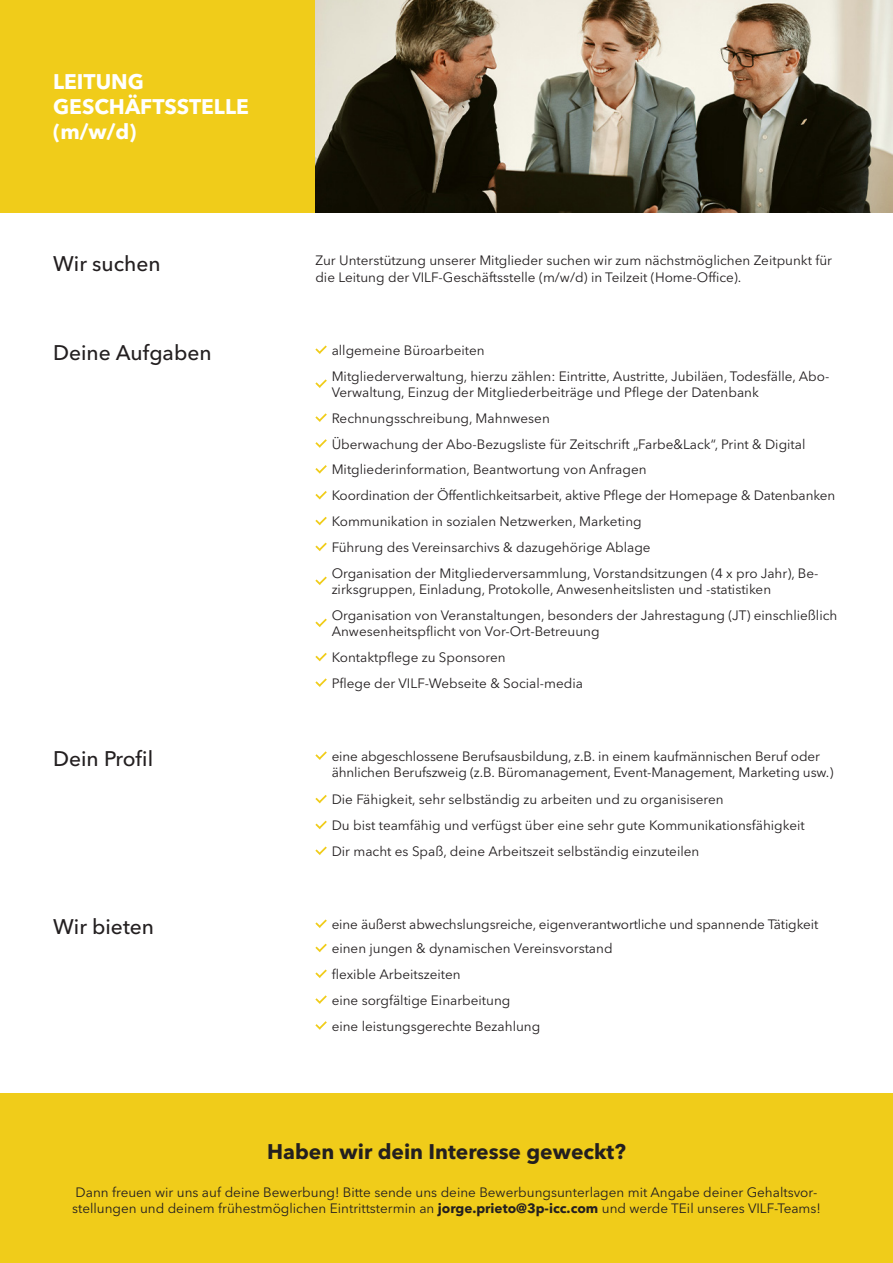
<style>
.page{position:relative;width:893px;height:1263px;background:#fff}
.page>*{position:absolute;margin:0;border:0;box-sizing:border-box;transform-origin:0 0}
.t1{font:500 21px "Avenir Next LT Pro";color:#231f20}
.t2{font:700 21px/25.2px "Avenir Next LT Pro";color:#fff}
.t3{font:700 21px "Avenir Next LT Pro";color:#231f20}
.t4{font:13.5px/25.8px "Avenir Next LT Pro";color:#231f20}
.s1{font-weight:700}
</style>
<div class="page">
<div style="left:0;top:0;width:315px;height:213px;background:#f0cc1a"></div>
<div style="left:0;top:1094px;width:893px;height:169px;background:#f0cc1a"></div>
<img style="left:315px;top:0;width:578px;height:213px">
<svg style="left:315px;top:751px;width:12px;height:9px"></svg>
<svg style="left:315px;top:795px;width:12px;height:8px"></svg>
<svg style="left:315px;top:821px;width:12px;height:8px"></svg>
<svg style="left:315px;top:846px;width:12px;height:9px"></svg>
<svg style="left:315px;top:919px;width:12px;height:9px"></svg>
<svg style="left:315px;top:944px;width:12px;height:8px"></svg>
<svg style="left:315px;top:969px;width:12px;height:9px"></svg>
<svg style="left:315px;top:995px;width:12px;height:9px"></svg>
<svg style="left:315px;top:1021px;width:12px;height:9px"></svg>
<svg style="left:315px;top:345px;width:12px;height:9px"></svg>
<svg style="left:315px;top:379px;width:12px;height:9px"></svg>
<svg style="left:315px;top:413px;width:12px;height:9px"></svg>
<svg style="left:315px;top:439px;width:12px;height:9px"></svg>
<svg style="left:315px;top:465px;width:12px;height:8px"></svg>
<svg style="left:315px;top:491px;width:12px;height:8px"></svg>
<svg style="left:315px;top:517px;width:12px;height:8px"></svg>
<svg style="left:315px;top:543px;width:12px;height:8px"></svg>
<svg style="left:315px;top:576px;width:12px;height:9px"></svg>
<svg style="left:315px;top:619px;width:12px;height:8px"></svg>
<svg style="left:315px;top:653px;width:12px;height:8px"></svg>
<svg style="left:315px;top:678px;width:12px;height:9px"></svg>
<h1 class="t2" style="left:53px;top:69px;width:197px">LEITUNG<br>GESCHÄFTSSTELLE (m/w/d)</h1>
<h1 class="t1" style="left:53px;top:251px;width:109px">Wir suchen</h1>
<p class="t4" style="left:315px;top:253px;width:518px;line-height:16.2px">Zur Unterstützung unserer Mitglieder suchen wir zum nächstmöglichen Zeitpunkt für die Leitung der VILF-Geschäftsstelle (m/w/d) in Teilzeit (Home-Office).</p>
<h1 class="t1" style="left:53px;top:340px;width:160px">Deine Aufgaben</h1>
<p class="t4" style="left:332px;top:337px;width:499px">allgemeine Büroarbeiten<br>Mitgliederverwaltung, hierzu zählen: Eintritte, Austritte, Jubiläen, Todesfälle, Abo-</p>
<p class="t4" style="left:332px;top:379px;width:505px">Verwaltung, Einzug der Mitgliederbeiträge und Pflege der Datenbank Rechnungsschreibung, Mahnwesen<br>Überwachung der Abo-Bezugsliste für Zeitschrift „Farbe&amp;Lack“, Print &amp; Digital Mitgliederinformation, Beantwortung von Anfragen<br>Koordination der Öffentlichkeitsarbeit, aktive Pflege der Homepage &amp; Datenbanken Kommunikation in sozialen Netzwerken, Marketing<br>Führung des Vereinsarchivs &amp; dazugehörige Ablage<br>Organisation der Mitgliederversammlung, Vorstandsitzungen (4 x pro Jahr), Be-</p>
<p class="t4" style="left:332px;top:576px;width:507px">zirksgruppen, Einladung, Protokolle, Anwesenheitslisten und -statistiken<br>Organisation von Veranstaltungen, besonders der Jahrestagung (JT) einschließlich</p>
<p class="t4" style="left:332px;top:618px;width:269px">Anwesenheitspflicht von Vor-Ort-Betreuung<br>Kontaktpflege zu Sponsoren<br>Pflege der VILF-Webseite &amp; Social-media</p>
<h1 class="t1" style="left:53px;top:746px;width:102px">Dein Profil</h1>
<p class="t4" style="left:332px;top:748px;width:503px;line-height:16.2px">eine abgeschlossene Berufsausbildung, z.B. in einem kaufmännischen Beruf oder ähnlichen Berufszweig (z.B. Büromanagement, Event-Management, Marketing usw.)</p>
<p class="t4" style="left:332px;top:786px;width:475px">Die Fähigkeit, sehr selbständig zu arbeiten und zu organisiseren<br>Du bist teamfähig und verfügst über eine sehr gute Kommunikationsfähigkeit<br>Dir macht es Spaß, deine Arbeitszeit selbständig einzuteilen</p>
<h1 class="t1" style="left:53px;top:914px;width:103px">Wir bieten</h1>
<p class="t4" style="left:332px;top:912px;width:488px;line-height:24.2px">eine äußerst abwechslungsreiche, eigenverantwortliche und spannende Tätigkeit einen jungen &amp; dynamischen Vereinsvorstand</p>
<p class="t4" style="left:332px;top:961px;width:210px">flexible Arbeitszeiten<br>eine sorgfältige Einarbeitung eine leistungsgerechte Bezahlung</p>
<h1 class="t3" style="left:267px;top:1139px;width:360px">Haben wir dein Interesse geweckt?</h1>
<p class="t4" style="left:72px;top:1184px;width:750px;line-height:16.2px">Dann freuen wir uns auf deine Bewerbung! Bitte sende uns deine Bewerbungsunterlagen mit Angabe deiner Gehaltsvor&shy;stellungen und deinem frühestmöglichen Eintrittstermin an <span class="s1">jorge.prieto@3p-icc.com</span> und werde TEil unseres VILF-Teams!</p>
</div>
